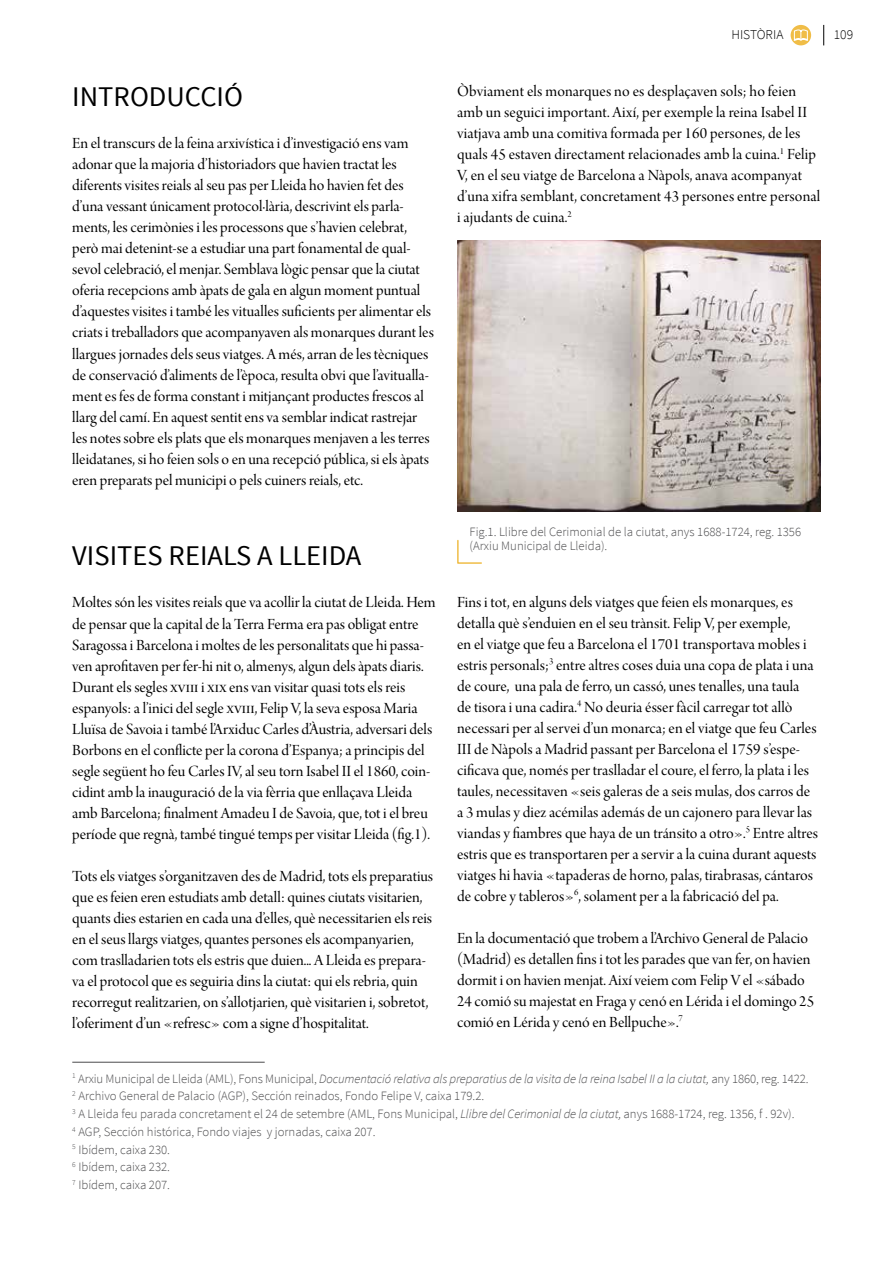
<style>
.page{position:relative;width:893px;height:1263px;background:#fff}
.page>*{position:absolute;margin:0;border:0;box-sizing:border-box;transform-origin:0 0}
.t1{font:28.5px "Source Sans Pro";color:#000}
.t2{font:16.5px/21px "Arno Pro Display";letter-spacing:.005em;color:#000}
.t3{font:300 13.5px "Source Sans Pro";color:#000}
.t4{font:300 12.75px/17.7px "Source Sans Pro";color:#4b4b4d}
.s1{font-style:italic}
</style>
<div class="page">
<svg style="left:823px;top:25px;width:1px;height:20px"></svg>
<div style="left:791px;top:25px;width:20px;height:20px;background:#f0bd47;border-radius:50%"></div>
<svg style="left:794px;top:29px;width:14px;height:12px"></svg>
<hr style="left:72px;top:1062px;width:193px;height:1px;background:#4b4b4d">
<img style="left:457px;top:240px;width:364px;height:272px">
<svg style="left:457px;top:540px;width:25px;height:24px"></svg>
<p class="t3" style="left:731px;top:27px;width:54px">HISTÒRIA</p>
<p class="t3" style="left:834px;top:26px;width:21px">109</p>
<h1 class="t1" style="left:72px;top:79px;width:172px">INTRODUCCIÓ</h1>
<p class="t2" style="left:72px;top:134px;width:363px">En el transcurs de la feina arxivística i d’investigació ens vam adonar que la majoria d’historiadors que havien tractat les diferents visites reials al seu pas per Lleida ho havien fet des d’una vessant únicament protocol·lària, descrivint els parla&shy;ments, les cerimònies i les processons que s’havien celebrat, però mai detenint-se a estudiar una part fonamental de qual&shy;sevol celebració, el menjar. Semblava lògic pensar que la ciutat oferia recepcions amb àpats de gala en algun moment puntual d’aquestes visites i també les vitualles suficients per alimentar els criats i treballadors que acompanyaven als monarques durant les llargues jornades dels seus viatges. A més, arran de les tècniques de conservació d’aliments de l’època, resulta obvi que l’avitualla&shy;ment es fes de forma constant i mitjançant productes frescos al llarg del camí. En aquest sentit ens va semblar indicat rastrejar les notes sobre els plats que els monarques menjaven a les terres lleidatanes, si ho feien sols o en una recepció pública, si els àpats eren preparats pel municipi o pels cuiners reials, etc.</p>
<h1 class="t1" style="left:72px;top:538px;width:291px">VISITES REIALS A LLEIDA</h1>
<p class="t2" style="left:72px;top:593px;width:363px">Moltes són les visites reials que va acollir la ciutat de Lleida. Hem de pensar que la capital de la Terra Ferma era pas obligat entre Saragossa i Barcelona i moltes de les personalitats que hi passa&shy;ven aprofitaven per fer-hi nit o, almenys, algun dels àpats diaris.<br>Durant els segles xviii i xix ens van visitar quasi tots els reis espanyols: a l’inici del segle xviii, Felip V, la seva esposa Maria Lluïsa de Savoia i també l’Arxiduc Carles d’Àustria, adversari dels Borbons en el conflicte per la corona d’Espanya; a principis del segle següent ho feu Carles IV, al seu torn Isabel II el 1860, coin&shy;cidint amb la inauguració de la via fèrria que enllaçava Lleida amb Barcelona; finalment Amadeu I de Savoia, que, tot i el breu període que regnà, també tingué temps per visitar Lleida (fig.1).</p>
<p class="t2" style="left:72px;top:866px;width:362px">Tots els viatges s’organitzaven des de Madrid, tots els preparatius que es feien eren estudiats amb detall: quines ciutats visitarien, quants dies estarien en cada una d’elles, què necessitarien els reis en el seus llargs viatges, quantes persones els acompanyarien, com traslladarien tots els estris que duien... A Lleida es prepara&shy;va el protocol que es seguiria dins la ciutat: qui els rebria, quin recorregut realitzarien, on s’allotjarien, què visitarien i, sobretot, l’oferiment d’un «refresc» com a signe d’hospitalitat.</p>
<p class="t2" style="left:457px;top:82px;width:365px">Òbviament els monarques no es desplaçaven sols; ho feien amb un seguici important. Així, per exemple la reina Isabel II viatjava amb una comitiva formada per 160 persones, de les quals 45 estaven directament relacionades amb la cuina.<sup>1</sup> Felip V, en el seu viatge de Barcelona a Nàpols, anava acompanyat d’una xifra semblant, concretament 43 persones entre personal i ajudants de cuina.<sup>2</sup></p>
<p class="t4" style="left:470px;top:525px;width:333px;line-height:13.5px">Fig.1. Llibre del Cerimonial de la ciutat, anys 1688-1724, reg. 1356 (Arxiu Municipal de Lleida).</p>
<p class="t2" style="left:457px;top:592px;width:362px">Fins i tot, en alguns dels viatges que feien els monarques, es detalla què s’enduien en el seu trànsit. Felip V, per exemple,<br>en el viatge que feu a Barcelona el 1701 transportava mobles i estris personals;<sup>3</sup> entre altres coses duia una copa de plata i una de coure, una pala de ferro, un cassó, unes tenalles, una taula<br>de tisora i una cadira.<sup>4</sup> No deuria ésser fàcil carregar tot allò necessari per al servei d’un monarca; en el viatge que feu Carles III de Nàpols a Madrid passant per Barcelona el 1759 s’espe&shy;cificava que, només per traslladar el coure, el ferro, la plata i les taules, necessitaven «seis galeras de a seis mulas, dos carros de a 3 mulas y diez acémilas además de un cajonero para llevar las viandas y fiambres que haya de un tránsito a otro».<sup>5</sup> Entre altres estris que es transportaren per a servir a la cuina durant aquests viatges hi havia «tapaderas de horno, palas, tirabrasas, cántaros de cobre y tableros»<sup>6</sup>, solament per a la fabricació del pa.</p>
<p class="t2" style="left:457px;top:928px;width:358px">En la documentació que trobem a l’Archivo General de Palacio (Madrid) es detallen fins i tot les parades que van fer, on havien dormit i on havien menjat. Així veiem com Felip V el «sábado 24 comió su majestat en Fraga y cenó en Lérida i el domingo 25 comió en Lérida y cenó en Bellpuche».<sup>7</sup></p>
<p class="t4" style="left:72px;top:1069px;width:738px"><sup>1</sup> Arxiu Municipal de Lleida (AML), Fons Municipal, <span class="s1">Documentació relativa als preparatius de la visita de la reina Isabel II a la ciutat,</span> any 1860, reg. 1422.<br><sup>2</sup> Archivo General de Palacio (AGP), Sección reinados, Fondo Felipe V, caixa 179.2.<br><sup>3</sup> A Lleida feu parada concretament el 24 de setembre (AML, Fons Municipal, <span class="s1">Llibre del Cerimonial de la ciutat,</span> anys 1688-1724, reg. 1356, f . 92v).<br><sup>4</sup> AGP, Sección histórica, Fondo viajes y jornadas, caixa 207.<br><sup>5</sup> Ibídem, caixa 230.<br><sup>6</sup> Ibídem, caixa 232.<br><sup>7</sup> Ibídem, caixa 207.</p>
</div>
